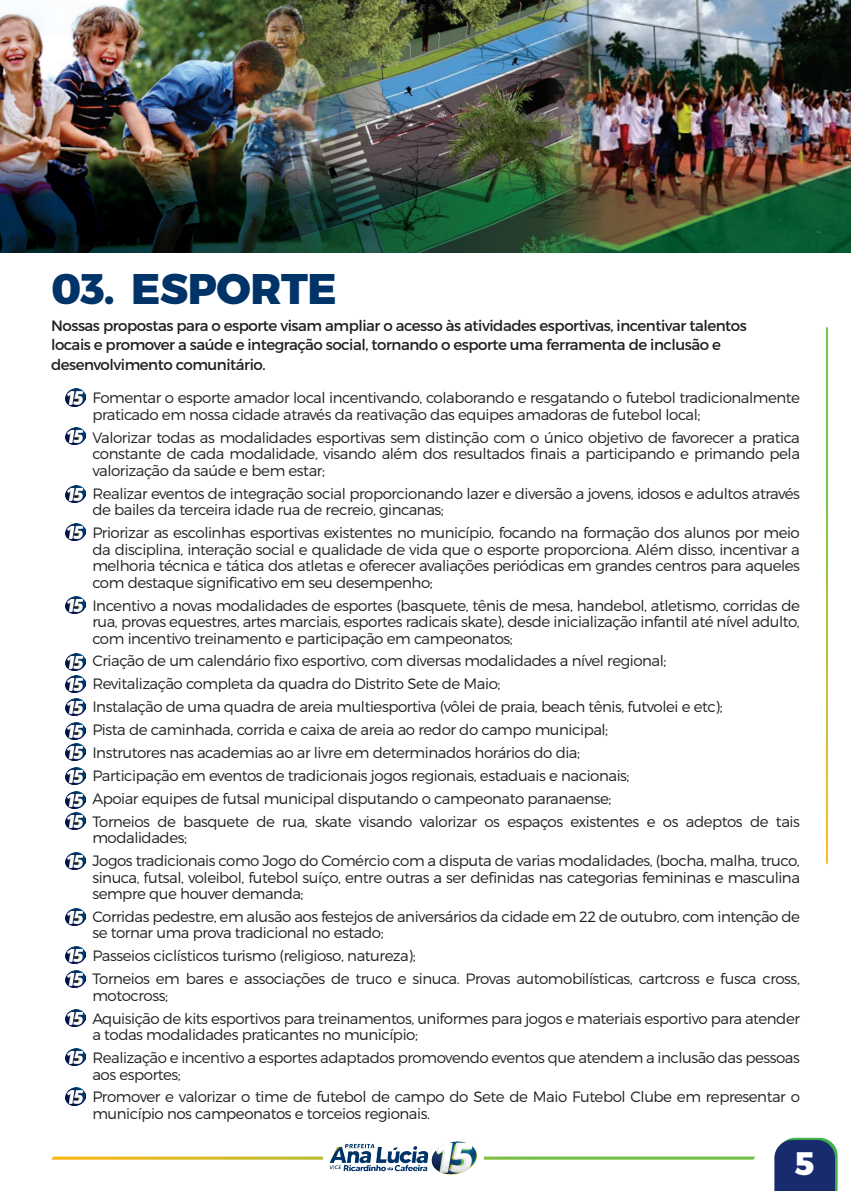
<style>
.page{position:relative;width:851px;height:1191px;background:#fff}
.page>*{position:absolute;margin:0;border:0;box-sizing:border-box;transform-origin:0 0}
.Subtitulo_2{font:800 42.75px "Montserrat";letter-spacing:-.01em;color:#003368}
.Subtitulo_2-2{font:800 32.55px "Montserrat";color:#fff}
.Corpo_de_Texto{font:300 15px/16.5px "Montserrat";letter-spacing:-.03em;color:#231f20}
.Corpo_de_Texto-2{font:15px/19.5px "Montserrat";letter-spacing:-.03em;color:#231f20}
</style>
<div class="page">
<img style="left:0;top:252px;width:850px;height:939px">
<img style="left:65px;top:389px;width:20px;height:17px">
<img style="left:65px;top:427px;width:20px;height:17px">
<img style="left:65px;top:486px;width:20px;height:17px">
<img style="left:65px;top:524px;width:20px;height:17px">
<img style="left:65px;top:597px;width:20px;height:17px">
<img style="left:65px;top:653px;width:20px;height:17px">
<img style="left:65px;top:676px;width:20px;height:17px">
<img style="left:65px;top:698px;width:20px;height:17px">
<img style="left:65px;top:722px;width:20px;height:17px">
<img style="left:65px;top:744px;width:20px;height:17px">
<img style="left:65px;top:767px;width:20px;height:17px">
<img style="left:65px;top:791px;width:20px;height:17px">
<img style="left:65px;top:812px;width:20px;height:17px">
<img style="left:65px;top:852px;width:20px;height:17px">
<img style="left:65px;top:908px;width:20px;height:17px">
<img style="left:65px;top:946px;width:20px;height:17px">
<img style="left:65px;top:970px;width:20px;height:18px">
<img style="left:65px;top:1009px;width:20px;height:17px">
<img style="left:65px;top:1048px;width:20px;height:18px">
<img style="left:65px;top:1088px;width:20px;height:17px">
<img style="left:0;top:0;width:850px;height:252px">
<p class="Subtitulo_2" style="left:51px;top:262px;width:287px">03. ESPORTE</p>
<p class="Corpo_de_Texto-2" style="left:51px;top:315px;width:697px">Nossas propostas para o esporte visam ampliar o acesso às atividades esportivas, incentivar talentos locais e promover a saúde e integração social, tornando o esporte uma ferramenta de inclusão e desenvolvimento comunitário.</p>
<p class="Corpo_de_Texto" style="left:92px;top:389px;width:709px">Fomentar o esporte amador local incentivando, colaborando e resgatando o futebol tradicionalmente praticado em nossa cidade através da reativação das equipes amadoras de futebol local;</p>
<p class="Corpo_de_Texto" style="left:92px;top:429px;width:709px;text-align:justify">Valorizar todas as modalidades esportivas sem distinção com o único objetivo de favorecer a pratica constante de cada modalidade, visando além dos resultados finais a participando e primando pela valorização da saúde e bem estar;</p>
<p class="Corpo_de_Texto" style="left:92px;top:485px;width:709px">Realizar eventos de integração social proporcionando lazer e diversão a jovens, idosos e adultos através de bailes da terceira idade rua de recreio, gincanas;</p>
<p class="Corpo_de_Texto" style="left:92px;top:524px;width:709px;text-align:justify">Priorizar as escolinhas esportivas existentes no município, focando na formação dos alunos por meio da disciplina, interação social e qualidade de vida que o esporte proporciona. Além disso, incentivar a melhoria técnica e tática dos atletas e oferecer avaliações periódicas em grandes centros para aqueles com destaque significativo em seu desempenho;</p>
<p class="Corpo_de_Texto" style="left:92px;top:597px;width:709px;text-align:justify">Incentivo a novas modalidades de esportes (basquete, tênis de mesa, handebol, atletismo, corridas de rua, provas equestres, artes marciais, esportes radicais skate), desde inicialização infantil até nível adulto, com incentivo treinamento e participação em campeonatos;</p>
<p class="Corpo_de_Texto" style="left:92px;top:652px;width:575px">Criação de um calendário fixo esportivo, com diversas modalidades a nível regional;</p>
<p class="Corpo_de_Texto" style="left:92px;top:675px;width:409px">Revitalização completa da quadra do Distrito Sete de Maio;</p>
<p class="Corpo_de_Texto" style="left:92px;top:698px;width:631px">Instalação de uma quadra de areia multiesportiva (vôlei de praia, beach tênis, futvolei e etc);</p>
<p class="Corpo_de_Texto" style="left:92px;top:721px;width:517px">Pista de caminhada, corrida e caixa de areia ao redor do campo municipal;</p>
<p class="Corpo_de_Texto" style="left:92px;top:744px;width:489px">Instrutores nas academias ao ar livre em determinados horários do dia;</p>
<p class="Corpo_de_Texto" style="left:92px;top:767px;width:538px">Participação em eventos de tradicionais jogos regionais, estaduais e nacionais;</p>
<p class="Corpo_de_Texto" style="left:92px;top:790px;width:520px">Apoiar equipes de futsal municipal disputando o campeonato paranaense;</p>
<p class="Corpo_de_Texto" style="left:92px;top:813px;width:709px">Torneios de basquete de rua, skate visando valorizar os espaços existentes e os adeptos de tais modalidades;</p>
<p class="Corpo_de_Texto" style="left:92px;top:852px;width:709px;text-align:justify">Jogos tradicionais como Jogo do Comércio com a disputa de varias modalidades, (bocha, malha, truco, sinuca, futsal, voleibol, futebol suíço, entre outras a ser definidas nas categorias femininas e masculina sempre que houver demanda;</p>
<p class="Corpo_de_Texto" style="left:92px;top:908px;width:709px">Corridas pedestre, em alusão aos festejos de aniversários da cidade em 22 de outubro, com intenção de se tornar uma prova tradicional no estado;</p>
<p class="Corpo_de_Texto" style="left:92px;top:947px;width:325px">Passeios ciclísticos turismo (religioso, natureza);</p>
<p class="Corpo_de_Texto" style="left:92px;top:970px;width:709px">Torneios em bares e associações de truco e sinuca. Provas automobilísticas, cartcross e fusca cross, motocross;</p>
<p class="Corpo_de_Texto" style="left:92px;top:1009px;width:709px">Aquisição de kits esportivos para treinamentos, uniformes para jogos e materiais esportivo para atender a todas modalidades praticantes no município;</p>
<p class="Corpo_de_Texto" style="left:92px;top:1049px;width:709px">Realização e incentivo a esportes adaptados promovendo eventos que atendem a inclusão das pessoas aos esportes;</p>
<p class="Corpo_de_Texto" style="left:92px;top:1088px;width:709px">Promover e valorizar o time de futebol de campo do Sete de Maio Futebol Clube em representar o município nos campeonatos e torceios regionais.</p>
<p class="Subtitulo_2-2" style="left:794px;top:1142px;width:21px">5</p>
</div>
